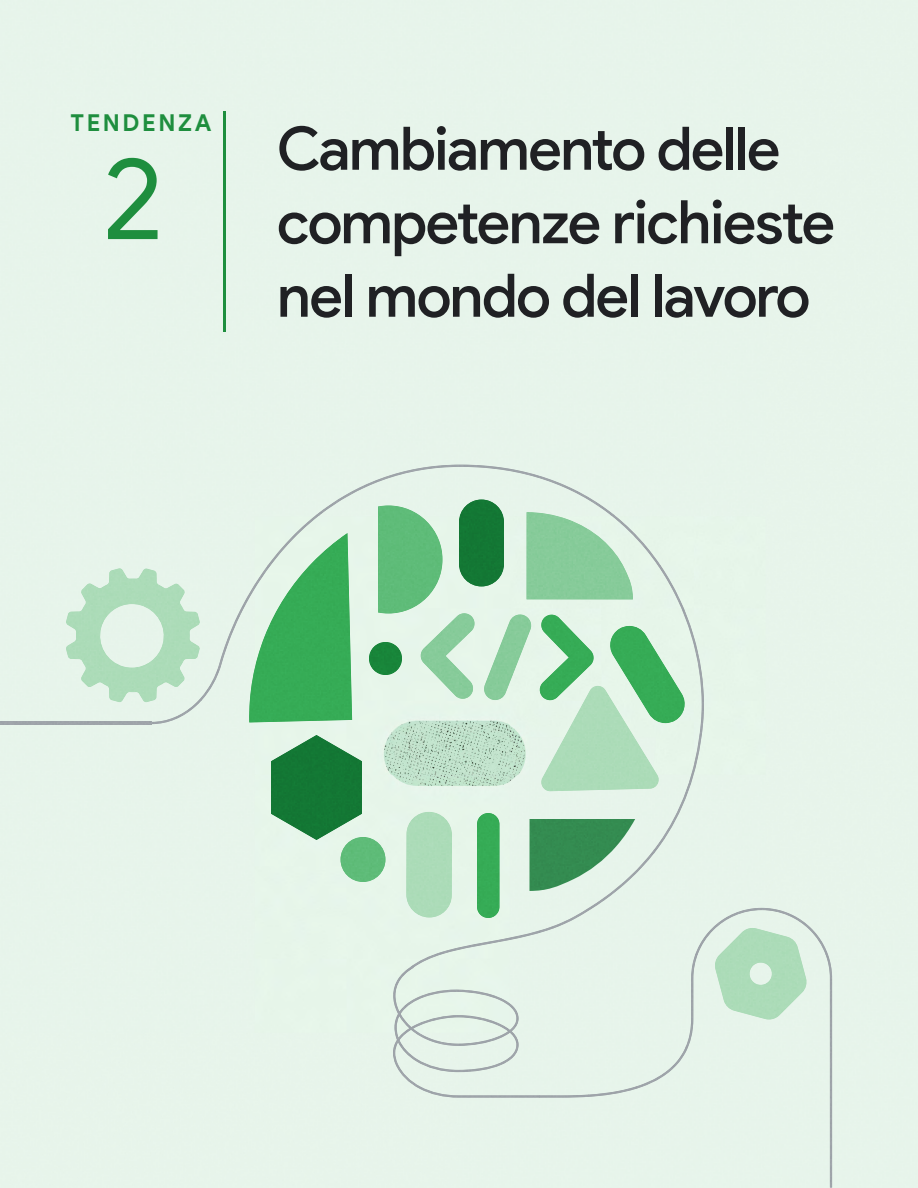
<style>
.page{position:relative;width:918px;height:1188px;background:#fff}
.page>*{position:absolute;margin:0;border:0;box-sizing:border-box;transform-origin:0 0}
.t1{font:111px "Google Sans Display";color:#1e8e3e}
.t2{font:500 60px/73.5px "Google Sans Display";letter-spacing:-.035em;color:#202124}
.t3{font:700 23.25px "Google Sans Display";letter-spacing:.11em;color:#1e8e3e}
</style>
<div class="page">
<div style="left:0;top:0;width:765px;height:775px;background:#e7f4eb"></div>
<div style="left:0;top:775px;width:561px;height:413px;background:#e7f4eb"></div>
<img style="left:695px;top:908px;width:133px;height:47px">
<img style="left:393px;top:967px;width:147px;height:131px">
<img style="left:686px;top:954px;width:12px;height:99px">
<img style="left:825px;top:954px;width:7px;height:233px">
<img style="left:637px;top:1046px;width:49px;height:43px">
<img style="left:588px;top:1086px;width:49px;height:11px">
<img style="left:539px;top:1095px;width:50px;height:3px">
<img style="left:316px;top:465px;width:299px;height:50px">
<img style="left:267px;top:515px;width:53px;height:18px">
<img style="left:633px;top:515px;width:28px;height:51px">
<img style="left:237px;top:566px;width:12px;height:50px">
<img style="left:654px;top:566px;width:50px;height:288px">
<img style="left:201px;top:616px;width:39px;height:85px">
<img style="left:151px;top:697px;width:51px;height:27px">
<img style="left:0;top:722px;width:151px;height:2px">
<img style="left:604px;top:849px;width:50px;height:52px">
<img style="left:553px;top:898px;width:51px;height:30px">
<img style="left:408px;top:926px;width:146px;height:45px">
<img style="left:714px;top:928px;width:93px;height:92px">
<img style="left:249px;top:533px;width:103px;height:189px">
<img style="left:406px;top:812px;width:46px;height:105px">
<div style="left:477px;top:813px;width:23px;height:105px;background:#36ac56;border-radius:11px"></div>
<div style="left:459px;top:500px;width:45px;height:86px;background:#137734;border-radius:22px"></div>
<img style="left:271px;top:735px;width:91px;height:105px">
<div style="left:530px;top:737px;width:126px;height:82px;background:#e7f4eb"></div>
<img style="left:530px;top:819px;width:105px;height:72px">
<img style="left:607px;top:626px;width:80px;height:97px">
<img style="left:369px;top:642px;width:33px;height:33px;border-radius:16px">
<div style="left:340px;top:837px;width:46px;height:45px;background:#5ebc78;border-radius:22px"></div>
<img style="left:483px;top:614px;width:50px;height:86px">
<img style="left:540px;top:615px;width:55px;height:50px">
<img style="left:539px;top:648px;width:55px;height:38px">
<img style="left:420px;top:613px;width:56px;height:86px">
<img style="left:66px;top:568px;width:134px;height:134px">
<img style="left:527px;top:512px;width:106px;height:87px">
<img style="left:378px;top:506px;width:64px;height:108px">
<img style="left:539px;top:686px;width:122px;height:105px">
<hr style="left:223px;top:111px;width:3px;height:221px;background:#1e8e3e">
<p class="t3" style="left:70px;top:109px;width:143px">TENDENZA</p>
<h1 class="t1" style="left:103px;top:133px;width:61px">2</h1>
<p class="t2" style="left:277px;top:112px;width:560px">Cambiamento delle competenze richieste nel mondo del lavoro</p>
</div>
